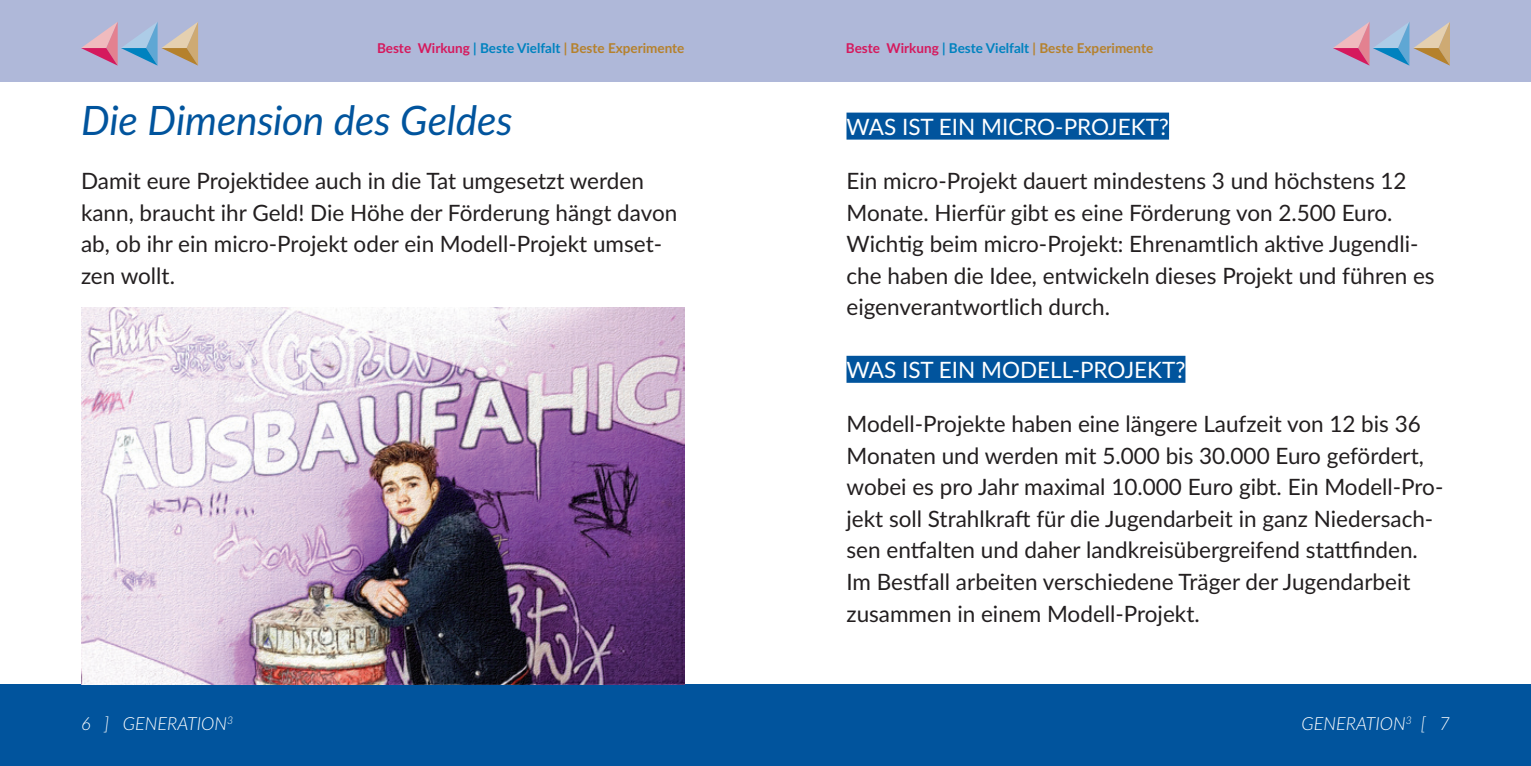
<style>
.page{position:relative;width:1531px;height:766px;background:#fff}
.page>*{position:absolute;margin:0;border:0;box-sizing:border-box;transform-origin:0 0}
.t1{font:italic 40.5px "Lato";letter-spacing:-.005em;color:#01549d}
.t2{font:22.5px/31.5px "Lato";color:#231f20}
.t3{font:22.5px "Lato";color:#fff}
.t4{font:italic 300 18px "Lato";color:#fff}
.t5{font:700 13.5px "Lato";color:#b5812c}
.t6{font:italic 300 10.58px "Lato";color:#fff}
.s1{color:#d5195d}
.s2{color:#0082bf}
</style>
<div class="page">
<div style="left:0;top:684px;width:1531px;height:81px;background:#01549d"></div>
<div style="left:0;top:0;width:1531px;height:81px;background:#afb8d9"></div>
<svg style="left:81px;top:22px;width:117px;height:44px"></svg>
<svg style="left:1333px;top:22px;width:117px;height:44px"></svg>
<div style="left:846px;top:112px;width:323px;height:27px;background:#01549d"></div>
<div style="left:846px;top:355px;width:339px;height:27px;background:#01549d"></div>
<img style="left:81px;top:307px;width:603px;height:377px">
<p class="t5" style="left:377px;top:38px;width:309px"><span class="s1">Beste Wirkung</span> <span class="s2">| Beste Vielfalt</span> | Beste Experimente</p>
<p class="t5" style="left:846px;top:38px;width:309px"><span class="s1">Beste Wirkung</span> <span class="s2">| Beste Vielfalt</span> | Beste Experimente</p>
<h1 class="t1" style="left:81px;top:91px;width:433px">Die Dimension des Geldes</h1>
<p class="t2" style="left:81px;top:164px;width:598px">Damit eure Projektidee auch in die Tat umgesetzt werden kann, braucht ihr Geld! Die Höhe der Förderung hängt davon ab, ob ihr ein micro-Projekt oder ein Modell-Projekt umset&shy;zen wollt.</p>
<p class="t3" style="left:846px;top:111px;width:324px">WAS IST EIN MICRO-PROJEKT?</p>
<p class="t2" style="left:846px;top:164px;width:590px">Ein micro-Projekt dauert mindestens 3 und höchstens 12<br>Monate. Hierfür gibt es eine Förderung von 2.500 Euro.<br>Wichtig beim micro-Projekt: Ehrenamtlich aktive Jugendli&shy;che haben die Idee, entwickeln dieses Projekt und führen es eigenverantwortlich durch.</p>
<p class="t3" style="left:846px;top:354px;width:340px">WAS IST EIN MODELL-PROJEKT?</p>
<p class="t2" style="left:846px;top:407px;width:598px">Modell-Projekte haben eine längere Laufzeit von 12 bis 36<br>Monaten und werden mit 5.000 bis 30.000 Euro gefördert, wobei es pro Jahr maximal 10.000 Euro gibt. Ein Modell-Pro&shy;jekt soll Strahlkraft für die Jugendarbeit in ganz Niedersach&shy;sen entfalten und daher landkreisübergreifend stattfinden.<br>Im Bestfall arbeiten verschiedene Träger der Jugendarbeit zusammen in einem Modell-Projekt.</p>
<p class="t4" style="left:81px;top:710px;width:147px">6 ] GENERATION</p>
<p class="t4" style="left:1421px;top:710px;width:31px">[ 7</p>
<p class="t6" style="left:227px;top:712px;width:8px">3</p>
<p class="t4" style="left:1301px;top:710px;width:112px">GENERATION<sup>3</sup></p>
</div>
